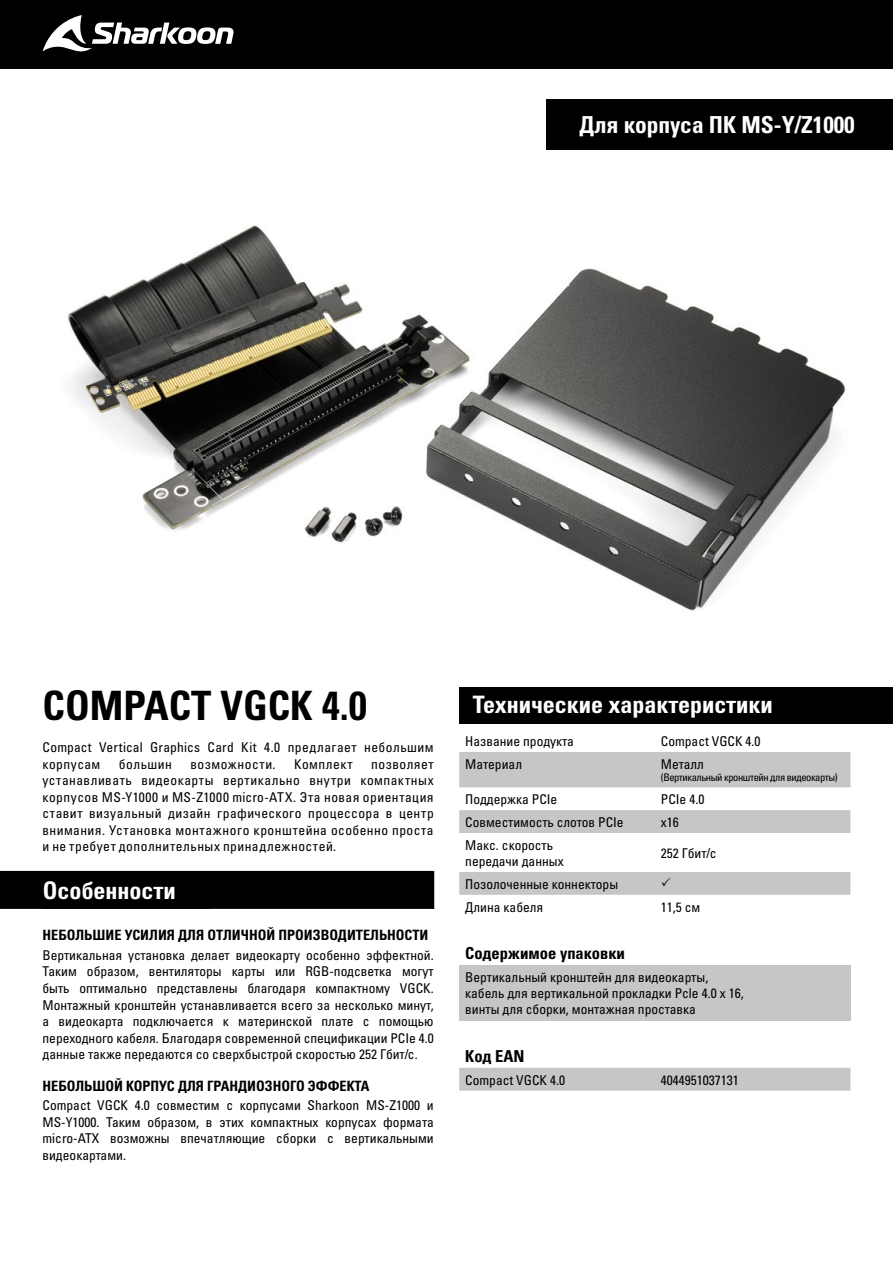
<style>
.page{position:relative;width:893px;height:1263px;background:#fff}
.page>*{position:absolute;margin:0;border:0;box-sizing:border-box;transform-origin:0 0}
.t1{font:40.5px "Univers LTCYR 67 Bold Cond";color:#000}
.t2{font:24px "Univers LTCYR 67 Bold Cond";color:#fff}
.t3{font:23.4px "Univers LTCYR 67 Bold Cond";color:#fff}
.t4{font:16.5px "Univers LTCYR 67 Bold Cond";color:#000}
.Header_2{font:14.25px "Univers LTCYR 67 Bold Cond";color:#000}
.t5{font:condensed 13.5px/16.5px "Univers LTCYR 57";color:#000;text-align:justify}
.t6{font:condensed 13.5px/16.5px "Univers LTCYR 57";letter-spacing:.025em;color:#000}
.t7{font:condensed 13.5px "Univers LTCYR 57";letter-spacing:.035em;color:#000}
.t8{font:condensed 10.5px "Univers LTCYR 57";letter-spacing:-.04em;color:#000}
</style>
<div class="page">
<div style="left:0;top:0;width:893px;height:69px;background:#000"></div>
<svg style="left:43px;top:15px;width:191px;height:37px"></svg>
<img style="left:67px;top:144px;width:779px;height:467px">
<div style="left:459px;top:965px;width:391px;height:55px;background:#c6c6c6"></div>
<div style="left:459px;top:686px;width:434px;height:37px;background:#000"></div>
<svg style="left:459px;top:752px;width:391px;height:143px;fill:#c6c6c6"></svg>
<div style="left:459px;top:1068px;width:391px;height:23px;background:#c6c6c6"></div>
<div style="left:0;top:871px;width:434px;height:37px;background:#000"></div>
<div style="left:42px;top:879px;width:167px;height:29px;border:1px solid #000"></div>
<div style="left:547px;top:99px;width:346px;height:51px;background:#000"></div>
<svg style="left:662px;top:878px;width:9px;height:9px"></svg>
<p class="t3" style="left:579px;top:110px;width:276px">Для корпуса ПК MS-Y/Z1000</p>
<p class="t1" style="left:43px;top:681px;width:326px">COMPACT VGCK 4.0</p>
<p class="t6" style="left:43px;top:738px;width:393px">Compact Vertical Graphics Card Kit 4.0 предлагает небольшим корпусам</p>
<p class="t7" style="left:119px;top:755px;width:55px">большин</p>
<p class="t7" style="left:190px;top:755px;width:87px">возможности.</p>
<p class="t7" style="left:294px;top:755px;width:60px">Комплект</p>
<p class="t5" style="left:43px;top:755px;width:393px;text-indent:329px">позволяет устанавливать видеокарты вертикально внутри компактных корпусов MS-Y1000 и MS-Z1000 micro-ATX. Эта новая ориентация ставит визуальный дизайн графического процессора в центр внимания. Установка монтажного кронштейна особенно проста и не требует дополнительных принадлежностей.</p>
<p class="t2" style="left:43px;top:875px;width:134px">Особенности</p>
<p class="Header_2" style="left:43px;top:926px;width:387px">НЕБОЛЬШИЕ УСИЛИЯ ДЛЯ ОТЛИЧНОЙ ПРОИЗВОДИТЕЛЬНОСТИ</p>
<p class="t5" style="left:43px;top:946px;width:393px">Вертикальная установка делает видеокарту особенно эффектной.<br>Таким образом, вентиляторы карты или RGB-подсветка могут быть оптимально представлены благодаря компактному VGCK.<br>Монтажный кронштейн устанавливается всего за несколько минут, а видеокарта подключается к материнской плате с помощью переходного кабеля. Благодаря современной спецификации PCIe 4.0 данные также передаются со сверхбыстрой скоростью 252 Гбит/с.</p>
<p class="Header_2" style="left:43px;top:1077px;width:329px">НЕБОЛЬШОЙ КОРПУС ДЛЯ ГРАНДИОЗНОГО ЭФФЕКТА</p>
<p class="t5" style="left:43px;top:1097px;width:393px">Compact VGCK 4.0 совместим с корпусами Sharkoon MS-Z1000 и MS-Y1000. Таким образом, в этих компактных корпусах формата micro-ATX возможны впечатляющие сборки с вертикальными видеокартами.</p>
<p class="t2" style="left:473px;top:690px;width:302px">Технические xарактеристики</p>
<p class="t5" style="left:465px;top:732px;width:110px">Название продукта</p>
<p class="t5" style="left:661px;top:732px;width:101px">Compact VGCK 4.0</p>
<p class="t5" style="left:465px;top:755px;width:58px">Материал</p>
<p class="t5" style="left:661px;top:755px;width:45px">Металл</p>
<p class="t8" style="left:661px;top:771px;width:178px">(Вертикальный кронштейн для видеокарты)</p>
<p class="t5" style="left:465px;top:791px;width:94px">Поддержка PCIe</p>
<p class="t5" style="left:661px;top:791px;width:45px">PCIe 4.0</p>
<p class="t5" style="left:465px;top:813px;width:160px">Совместимость слотов PCIe</p>
<p class="t5" style="left:661px;top:813px;width:19px">x16</p>
<p class="t5" style="left:465px;top:836px;width:100px">Макс. скорость передачи данных</p>
<p class="t5" style="left:661px;top:844px;width:57px">252 Гбит/с</p>
<p class="t5" style="left:465px;top:875px;width:154px">Позолоченные коннекторы</p>
<p class="t5" style="left:465px;top:898px;width:79px">Длина кабеля</p>
<p class="t5" style="left:661px;top:898px;width:41px">11,5 см</p>
<p class="t4" style="left:465px;top:943px;width:161px">Содержимое упаковки</p>
<p class="t5" style="left:465px;top:968px;width:280px;text-align:left">Вертикальный кронштейн для видеокарты, кабель для вертикальной прокладки Pcle 4.0 х 16, винты для сборки, монтажная проставка</p>
<p class="t4" style="left:465px;top:1046px;width:61px">Код EAN</p>
<p class="t5" style="left:465px;top:1071px;width:101px">Compact VGCK 4.0</p>
<p class="t5" style="left:661px;top:1071px;width:79px">4044951037131</p>
</div>
